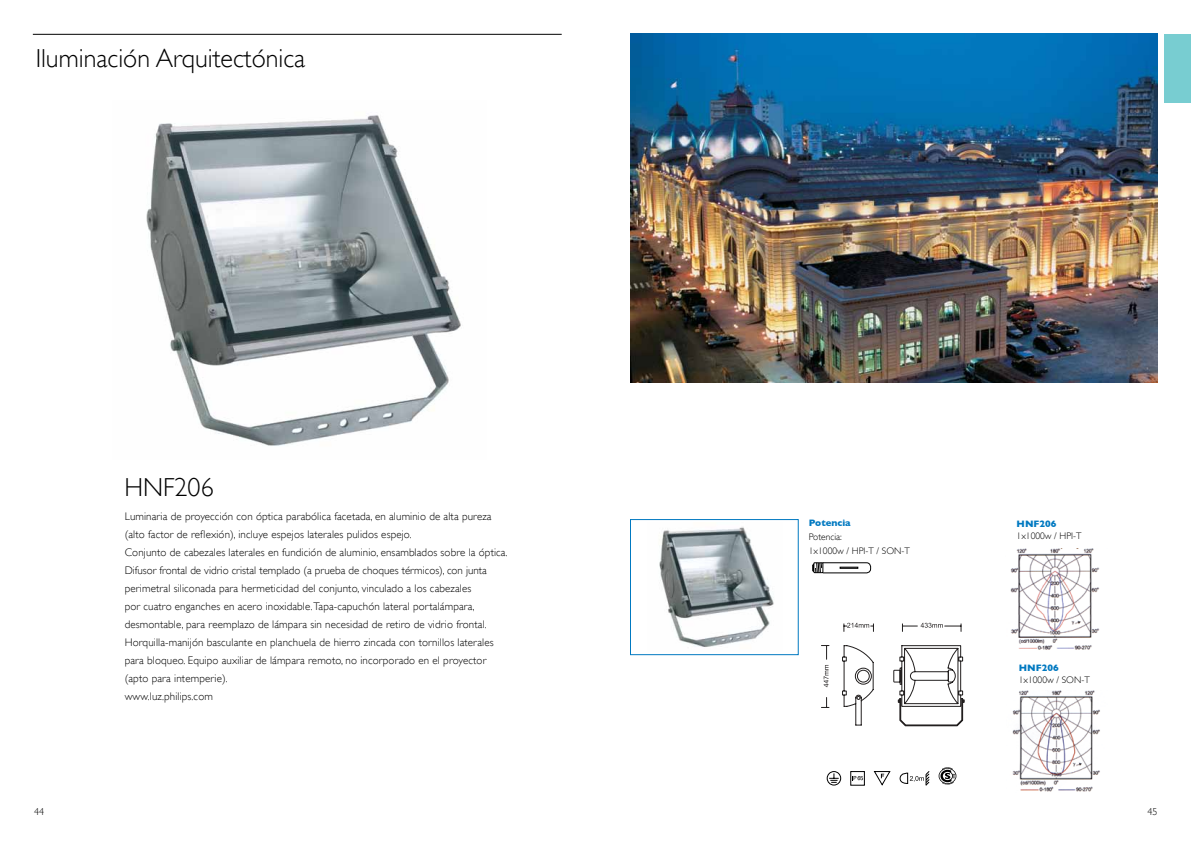
<style>
.page{position:relative;width:1191px;height:842px;background:#fff}
.page>*{position:absolute;margin:0;border:0;box-sizing:border-box;transform-origin:0 0}
.t1{font:300 26px "Gill Sans";color:#000}
.t2{font:300 11px/18px "Gill Sans";letter-spacing:.01em;color:#000}
.t3{font:300 10px "Gill Sans";color:#000}
.t4{font:300 9.5px/14px "Gill Sans";color:#000}
.t5{font:700 9.5px "Gill Sans";color:#0079c1}
</style>
<div class="page">
<div style="left:1164px;top:34px;width:27px;height:68px;background:#78cdd1"></div>
<img style="left:146px;top:115px;width:315px;height:331px">
<hr style="left:33px;top:34px;width:529px;height:1px;background:#000">
<div style="left:827px;top:771px;width:14px;height:14px;border:1px solid #000;border-radius:50%"></div>
<svg style="left:829px;top:773px;width:9px;height:10px"></svg>
<div style="left:850px;top:771px;width:14px;height:14px;border:1px solid #000"></div>
<svg style="left:852px;top:776px;width:11px;height:4px"></svg>
<svg style="left:874px;top:771px;width:16px;height:14px"></svg>
<svg style="left:899px;top:771px;width:30px;height:14px"></svg>
<svg style="left:938px;top:767px;width:18px;height:17px"></svg>
<div style="left:630px;top:519px;width:168px;height:136px;border:1px solid #0079c1"></div>
<svg style="left:821px;top:645px;width:143px;height:81px"></svg>
<svg style="left:902px;top:623px;width:59px;height:8px"></svg>
<svg style="left:843px;top:623px;width:31px;height:8px"></svg>
<img style="left:659px;top:527px;width:115px;height:120px">
<img style="left:630px;top:34px;width:527px;height:348px">
<svg style="left:812px;top:562px;width:59px;height:11px"></svg>
<img style="left:1010px;top:548px;width:90px;height:102px">
<img style="left:1012px;top:690px;width:88px;height:102px">
<h1 class="t1" style="left:36px;top:44px;width:271px">Iluminación Arquitectónica</h1>
<h1 class="t1" style="left:124px;top:472px;width:91px">HNF206</h1>
<p class="t2" style="left:125px;top:508px;width:384px">Luminaria de proyección con óptica parabólica facetada, en aluminio de alta pureza (alto factor de reflexión), incluye espejos laterales pulidos espejo.<br>Conjunto de cabezales laterales en fundición de aluminio, ensamblados sobre la óptica.<br>Difusor frontal de vidrio cristal templado (a prueba de choques térmicos), con junta perimetral siliconada para hermeticidad del conjunto, vinculado a los cabezales<br>por cuatro enganches en acero inoxidable. Tapa-capuchón lateral portalámpara, desmontable, para reemplazo de lámpara sin necesidad de retiro de vidrio frontal.<br>Horquilla-manijón basculante en planchuela de hierro zincada con tornillos laterales para bloqueo. Equipo auxiliar de lámpara remoto, no incorporado en el proyector (apto para intemperie).<br>www.luz.philips.com</p>
<p class="t5" style="left:809px;top:517px;width:43px">Potencia</p>
<p class="t4" style="left:809px;top:530px;width:103px">Potencia:<br>1x1000w / HPI-T / SON-T</p>
<p class="t5" style="left:1016px;top:518px;width:41px">HNF206</p>
<p class="t4" style="left:1016px;top:528px;width:67px">1x1000w / HPI-T</p>
<p class="t5" style="left:1018px;top:663px;width:41px">HNF206</p>
<p class="t4" style="left:1018px;top:673px;width:72px">1x1000w / SON-T</p>
<p class="t3" style="left:34px;top:806px;width:12px">44</p>
<p class="t3" style="left:1147px;top:806px;width:11px">45</p>
</div>
